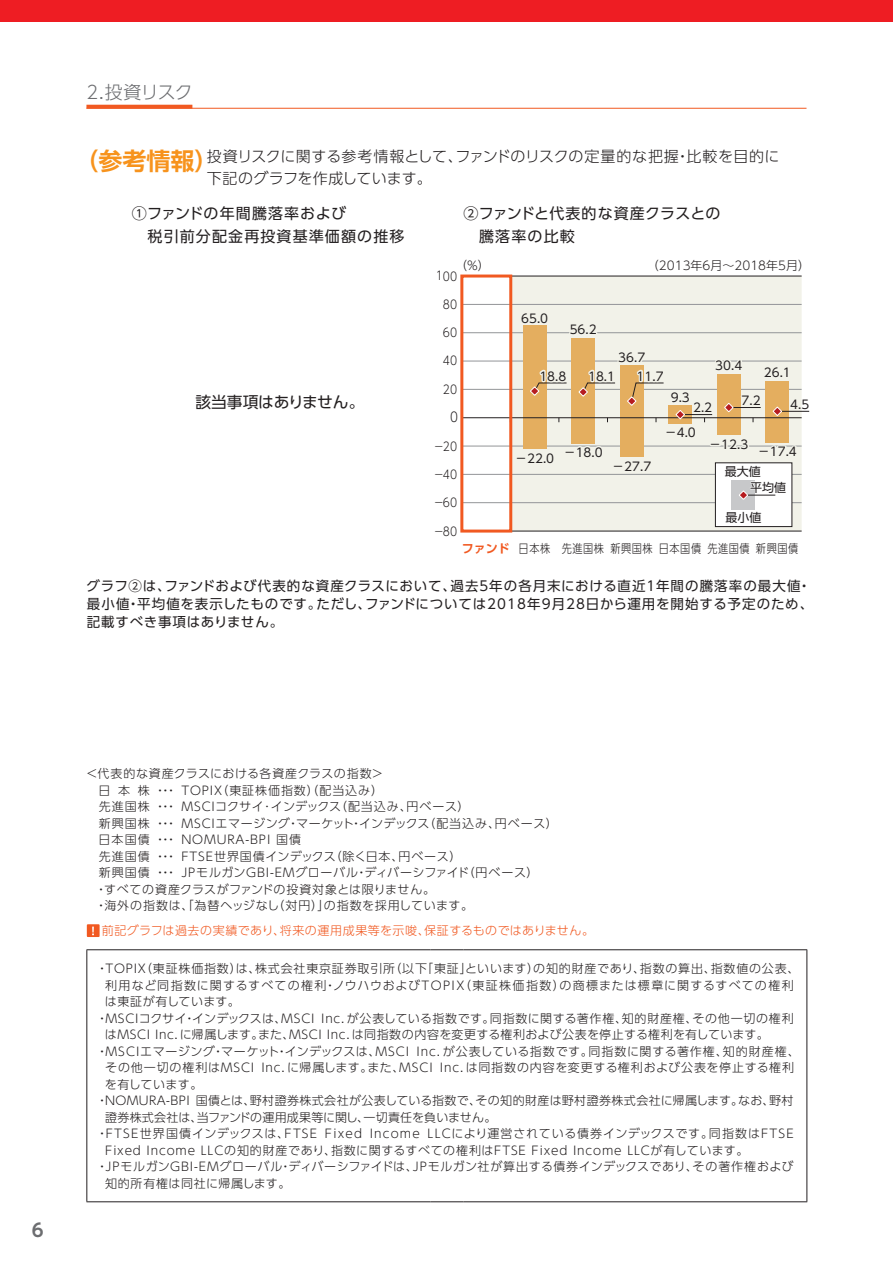
<style>
.page{position:relative;width:893px;height:1263px;background:#fff}
.page>*{position:absolute;margin:0;border:0;box-sizing:border-box;transform-origin:0 0}
.t1{font:300 18px "UD Shin Go Pro";letter-spacing:-.045em;color:#6c6d70}
.t2{font:700 18px "UD Shin Go Pro De";color:#6c6d70}
.t3{font:15.75px "UD Shin Go Pro";letter-spacing:-.015em;color:#231f20}
.t4{font:300 15px/22.5px "UD Shin Go Pro";letter-spacing:.01em;color:#231f20}
.t5{font:15px/22.5px "UD Shin Go Pro";letter-spacing:.075em;color:#231f20}
.t6{font:15px/22.5px "UD Shin Go Pro";letter-spacing:.03em;color:#231f20}
.t7{font:13.5px/18px "UD Shin Go Pro";letter-spacing:.06em;color:#231f20}
.t8{font:300 13.35px "UD Shin Go Pro";color:#231f20;scale:.9 1}
.t9{font:300 12px "UD Shin Go Pro";letter-spacing:.05em;color:#231f20}
.t10{font:300 12px "UD Shin Go Pro";letter-spacing:.075em;color:#231f20}
.t11{font:12px/16.4px "UD Shin Go Pro";color:#231f20}
.t12{font:300 12px "UD Shin Go Pro";letter-spacing:.1em;color:#231f20}
.t13{font:300 12px "UD Shin Go Pro";letter-spacing:.07em;color:#231f20}
.t14{font:300 12px "UD Shin Go Pro";letter-spacing:.095em;color:#231f20}
.t15{font:300 12px "UD Shin Go Pro";letter-spacing:.03em;color:#f15921}
.t16{font:300 12px "UD Shin Go Pro";letter-spacing:.02em;color:#231f20}
.t17{font:300 12px "UD Shin Go Pro";letter-spacing:.05em;color:#231f20;scale:.85 1}
.t18{font:300 12px "UD Shin Go Pro";letter-spacing:.05em;color:#231f20;scale:.9 1}
.t19{font:300 12px "UD Shin Go Pro";color:#231f20}
.t20{font:300 12px "UD Shin Go Pro";letter-spacing:.025em;color:#231f20}
.s1{font-family:"UD Shin Go Pro De";font-weight:700;font-size:24px;color:#f7931d}
.s2{font-family:"UD Shin Go Pro De";font-weight:700;color:#f15921}
</style>
<div class="page">
<div style="left:0;top:0;width:893px;height:21px;background:#ee1d23"></div>
<hr style="left:86px;top:108px;width:720px;height:1px;background:#f15921">
<svg style="left:86px;top:105px;width:106px;height:4px"></svg>
<hr style="left:86px;top:949px;width:344px;height:1px;background:#231f20">
<hr style="left:86px;top:950px;width:1px;height:251px;background:#231f20">
<hr style="left:430px;top:949px;width:33px;height:1px;background:#231f20">
<hr style="left:463px;top:949px;width:344px;height:1px;background:#231f20">
<hr style="left:806px;top:950px;width:1px;height:251px;background:#231f20">
<hr style="left:86px;top:1201px;width:344px;height:1px;background:#231f20">
<hr style="left:430px;top:1201px;width:33px;height:1px;background:#231f20">
<hr style="left:463px;top:1201px;width:344px;height:1px;background:#231f20">
<div style="left:511px;top:276px;width:291px;height:255px;background:#f2f2e9"></div>
<hr style="left:462px;top:502px;width:340px;height:1px;background:#939598">
<hr style="left:462px;top:474px;width:340px;height:1px;background:#939598">
<hr style="left:462px;top:446px;width:340px;height:1px;background:#939598">
<hr style="left:462px;top:389px;width:340px;height:1px;background:#939598">
<hr style="left:462px;top:361px;width:340px;height:1px;background:#939598">
<hr style="left:462px;top:332px;width:340px;height:1px;background:#939598">
<hr style="left:462px;top:304px;width:340px;height:1px;background:#939598">
<div style="left:523px;top:326px;width:23px;height:123px;background:#e4ae5f"></div>
<div style="left:571px;top:338px;width:24px;height:105px;background:#e4ae5f"></div>
<hr style="left:462px;top:276px;width:340px;height:1px;background:#231f20">
<hr style="left:462px;top:531px;width:340px;height:1px;background:#231f20">
<hr style="left:462px;top:417px;width:340px;height:1px;background:#231f20">
<div style="left:460px;top:275px;width:52px;height:258px;border:3px solid #f15921"></div>
<hr style="left:777px;top:411px;width:32px;height:1px;background:#231f20">
<svg style="left:523px;top:325px;width:24px;height:3px"></svg>
<svg style="left:567px;top:332px;width:33px;height:2px"></svg>
<svg style="left:520px;top:349px;width:279px;height:125px"></svg>
<div style="left:715px;top:463px;width:77px;height:64px;background:#fff"></div>
<div style="left:715px;top:463px;width:77px;height:64px;border:1px solid #231f20"></div>
<div style="left:732px;top:495px;width:23px;height:15px;background:#c7c8ca"></div>
<div style="left:732px;top:480px;width:23px;height:15px;background:#c7c8ca"></div>
<svg style="left:739px;top:481px;width:37px;height:19px"></svg>
<div style="left:87px;top:924px;width:13px;height:13px;background:#f15921"></div>
<svg style="left:92px;top:927px;width:2px;height:8px"></svg>
<h1 class="t1" style="left:86px;top:78px;width:108px">2.投資リスク</h1>
<p class="t4" style="left:207px;top:144px;width:574px;text-indent:-132px"><span class="s1">（参考情報）</span>投資リスクに関する参考情報として、ファンドのリスクの定量的な把握・比較を目的に下記のグラフを作成しています。</p>
<p class="t5" style="left:148px;top:202px;width:258px;text-indent:-16px">①ファンドの年間騰落率および<br>税引前分配金再投資基準価額の推移</p>
<p class="t6" style="left:479px;top:202px;width:243px;text-indent:-16px">②ファンドと代表的な資産クラスとの騰落率の比較</p>
<p class="t18" style="left:436px;top:266px;width:25px">100</p>
<p class="t18" style="left:443px;top:295px;width:17px">80</p>
<p class="t18" style="left:443px;top:323px;width:17px">60</p>
<p class="t18" style="left:443px;top:351px;width:17px">40</p>
<p class="t18" style="left:443px;top:379px;width:17px">20</p>
<p class="t19" style="left:647px;top:256px;width:165px">（2013年6月～2018年5月）</p>
<p class="t9" style="left:455px;top:256px;width:36px">（％）</p>
<p class="t11" style="left:521px;top:309px;width:28px">65.0</p>
<p class="t11" style="left:570px;top:321px;width:28px">56.2</p>
<p class="t11" style="left:618px;top:349px;width:28px">36.7</p>
<p class="t11" style="left:715px;top:357px;width:28px">30.4</p>
<p class="t11" style="left:539px;top:368px;width:28px">18.8</p>
<p class="t11" style="left:588px;top:368px;width:28px">18.1</p>
<p class="t11" style="left:637px;top:368px;width:28px">11.7</p>
<p class="t11" style="left:764px;top:364px;width:28px">26.1</p>
<p class="t11" style="left:693px;top:399px;width:21px">2.2</p>
<p class="t11" style="left:671px;top:388px;width:21px">9.3</p>
<h2 class="t3" style="left:195px;top:390px;width:170px">該当事項はありません。</h2>
<p class="t11" style="left:742px;top:392px;width:21px">7.2</p>
<p class="t11" style="left:790px;top:396px;width:21px">4.5</p>
<p class="t8" style="left:450px;top:406px;width:10px">0</p>
<p class="t18" style="left:433px;top:436px;width:28px">－20</p>
<p class="t18" style="left:433px;top:465px;width:28px">－40</p>
<p class="t18" style="left:433px;top:493px;width:28px">－60</p>
<p class="t18" style="left:433px;top:521px;width:28px">－80</p>
<p class="t11" style="left:515px;top:450px;width:40px">－22.0</p>
<p class="t11" style="left:564px;top:444px;width:40px">－18.0</p>
<p class="t11" style="left:612px;top:458px;width:40px">－27.7</p>
<p class="t11" style="left:665px;top:424px;width:33px">－4.0</p>
<p class="t11" style="left:709px;top:436px;width:40px">－12.3</p>
<p class="t11" style="left:758px;top:443px;width:40px">－17.4</p>
<p class="t11" style="left:750px;top:462px;width:37px;text-indent:-25px">最大値<br>平均値</p>
<p class="t11" style="left:725px;top:509px;width:37px">最小値</p>
<p class="t17" style="left:462px;top:538px;width:397px"><span class="s2">ファンド</span> 日本株 先進国株 新興国株 日本国債 先進国債 新興国債</p>
<p class="t7" style="left:87px;top:576px;width:728px">グラフ②は、ファンドおよび代表的な資産クラスにおいて、過去５年の各月末における直近１年間の騰落率の最大値・最小値・平均値を表示したものです。ただし、ファンドについては2018年9月28日から運用を開始する予定のため、記載すべき事項はありません。</p>
<h1 class="t2" style="left:32px;top:1215px;width:13px">6</h1>
<p class="t9" style="left:86px;top:764px;width:299px">＜代表的な資産クラスにおける各資産クラスの指数＞</p>
<p class="t10" style="left:99px;top:780px;width:286px">日 本 株・・・ TOＰIX（東証株価指数）（配当込み）</p>
<p class="t10" style="left:99px;top:797px;width:372px">先進国株・・・ MSCIコクサイ･インデックス（配当込み、円ベース）</p>
<p class="t9" style="left:99px;top:813px;width:460px">新興国株・・・ MSCIエマージング・マーケット・インデックス（配当込み、円ベース）</p>
<p class="t10" style="left:99px;top:830px;width:204px">日本国債・・・ NOMURA-BPI 国債</p>
<p class="t10" style="left:99px;top:846px;width:364px">先進国債・・・ FTSE世界国債インデックス（除く日本、円ベース）</p>
<p class="t9" style="left:99px;top:863px;width:441px">新興国債・・・ JPモルガンGBI-EMグローバル・ディバーシファイド（円ベース）</p>
<p class="t9" style="left:95px;top:879px;width:342px">・すべての資産クラスがファンドの投資対象とは限りません。</p>
<p class="t9" style="left:95px;top:896px;width:379px">・海外の指数は、「為替ヘッジなし（対円）」の指数を採用しています。</p>
<p class="t15" style="left:102px;top:921px;width:494px">前記グラフは過去の実績であり、将来の運用成果等を示唆、保証するものではありません。</p>
<p class="t9" style="left:96px;top:959px;width:705px">・TOPIX（東証株価指数）は、株式会社東京証券取引所（以下「東証」といいます）の知的財産であり、指数の算出、指数値の公表、</p>
<p class="t14" style="left:105px;top:975px;width:690px">利用など同指数に関するすべての権利・ノウハウおよびTOPIX（東証株価指数）の商標または標章に関するすべての権利</p>
<p class="t9" style="left:105px;top:992px;width:136px">は東証が有しています。</p>
<p class="t9" style="left:96px;top:1008px;width:699px">・MSCIコクサイ・インデックスは、MSCI Inc．が公表している指数です。同指数に関する著作権、知的財産権、その他一切の権利</p>
<p class="t9" style="left:105px;top:1025px;width:665px">はMSCI Inc．に帰属します。また、MSCI Inc．は同指数の内容を変更する権利および公表を停止する権利を有しています。</p>
<p class="t9" style="left:96px;top:1041px;width:705px">・MSCIエマージング・マーケット・インデックスは、MSCI Inc．が公表している指数です。同指数に関する著作権、知的財産権、</p>
<p class="t10" style="left:105px;top:1058px;width:690px">その他一切の権利はMSCI Inc．に帰属します。また、MSCI Inc．は同指数の内容を変更する権利および公表を停止する権利</p>
<p class="t20" style="left:105px;top:1074px;width:99px">を有しています。</p>
<p class="t9" style="left:96px;top:1091px;width:699px">・NOMURA-BPI 国債とは、野村證券株式会社が公表している指数で、その知的財産は野村證券株式会社に帰属します。なお、野村</p>
<p class="t16" style="left:105px;top:1107px;width:393px">證券株式会社は、当ファンドの運用成果等に関し、一切責任を負いません。</p>
<p class="t12" style="left:96px;top:1124px;width:699px">・FTSE世界国債インデックスは、FTSE Fixed Income LLCにより運営されている債券インデックスです。同指数はFTSE</p>
<p class="t13" style="left:105px;top:1140px;width:645px">Fixed Income LLCの知的財産であり、指数に関するすべての権利はFTSE Fixed Income LLCが有しています。</p>
<p class="t9" style="left:96px;top:1157px;width:699px">・JPモルガンGBI-EMグローバル・ディバーシファイドは、JPモルガン社が算出する債券インデックスであり、その著作権および</p>
<p class="t9" style="left:105px;top:1173px;width:187px">知的所有権は同社に帰属します。</p>
</div>
